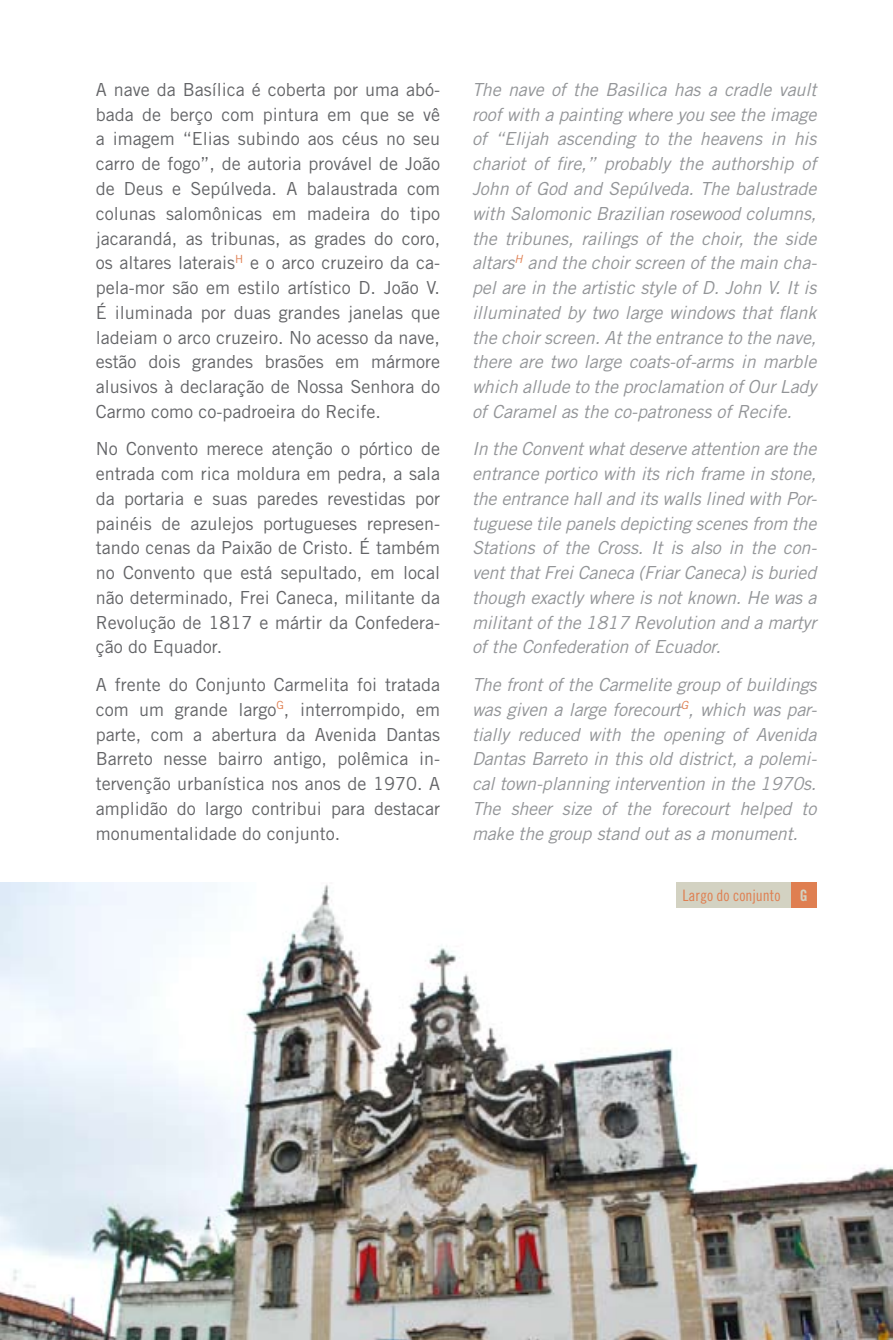
<style>
.page{position:relative;width:893px;height:1340px;background:#fff}
.page>*{position:absolute;margin:0;border:0;box-sizing:border-box;transform-origin:0 0}
.t1{font:italic 18px/24.8px "Trade Gothic LT Std";letter-spacing:-.01em;color:#939598;text-align:justify}
.t2{font:18px/24.8px "Trade Gothic LT Std";color:#636467;text-align:justify}
.t3{font:15.75px "Trade Gothic LT Std Cn 18";color:#df7f51}
.s1{font-family:"Trade Gothic LT Std Bd Cn 20";color:#d3d2c2}
</style>
<div class="page">
<img style="left:0;top:882px;width:892px;height:457px">
<div style="left:676px;top:882px;width:115px;height:25px;background:#d3d2c2"></div>
<div style="left:791px;top:882px;width:25px;height:25px;background:#df7f51"></div>
<p class="t2" style="left:96px;top:77px;width:346px">A nave da Basílica é coberta por uma abó&shy;bada de berço com pintura em que se vê a imagem “Elias subindo aos céus no seu carro de fogo”, de autoria provável de João de Deus e Sepúlveda. A balaustrada com colunas salomônicas em madeira do tipo jacarandá, as tribunas, as grades do coro, os altares laterais<sup>H</sup> e o arco cruzeiro da ca&shy;pela-mor são em estilo artístico D. João V.<br>É iluminada por duas grandes janelas que ladeiam o arco cruzeiro. No acesso da nave, estão dois grandes brasões em mármore alusivos à declaração de Nossa Senhora do Carmo como co-padroeira do Recife.</p>
<p class="t2" style="left:96px;top:436px;width:346px">No Convento merece atenção o pórtico de entrada com rica moldura em pedra, a sala da portaria e suas paredes revestidas por painéis de azulejos portugueses represen&shy;tando cenas da Paixão de Cristo. É também no Convento que está sepultado, em local não determinado, Frei Caneca, militante da Revolução de 1817 e mártir da Confedera&shy;ção do Equador.</p>
<p class="t2" style="left:96px;top:672px;width:346px">A frente do Conjunto Carmelita foi tratada com um grande largo<sup>g</sup> , interrompido, em parte, com a abertura da Avenida Dantas Barreto nesse bairro antigo, polêmica in&shy;tervenção urbanística nos anos de 1970. A amplidão do largo contribui para destacar monumentalidade do conjunto.</p>
<p class="t1" style="left:472px;top:77px;width:346px">The nave of the Basilica has a cradle vault roof with a painting where you see the image of “Elijah ascending to the heavens in his chariot of fire,” probably the authorship of John of God and Sepúlveda. The balustrade with Salomonic Brazilian rosewood columns, the tribunes, railings of the choir, the side altars<sup>H</sup> and the choir screen of the main cha&shy;pel are in the artistic style of D. John V. It is illuminated by two large windows that flank the choir screen. At the entrance to the nave, there are two large coats-of-arms in marble which allude to the proclamation of Our Lady of Caramel as the co-patroness of Recife.</p>
<p class="t1" style="left:472px;top:437px;width:346px">In the Convent what deserve attention are the entrance portico with its rich frame in stone, the entrance hall and its walls lined with Por&shy;tuguese tile panels depicting scenes from the Stations of the Cross. It is also in the con&shy;vent that Frei Caneca (Friar Caneca) is buried though exactly where is not known. He was a militant of the 1817 Revolution and a martyr of the Confederation of Ecuador.</p>
<p class="t1" style="left:472px;top:672px;width:346px">The front of the Carmelite group of buildings was given a large forecourt<sup>g</sup> , which was par&shy;tially reduced with the opening of Avenida Dantas Barreto in this old district, a polemi&shy;cal town-planning intervention in the 1970s.<br>The sheer size of the forecourt helped to make the group stand out as a monument.</p>
<p class="t3" style="left:682px;top:885px;width:127px">Largo do conjunto <span class="s1">G</span></p>
</div>
